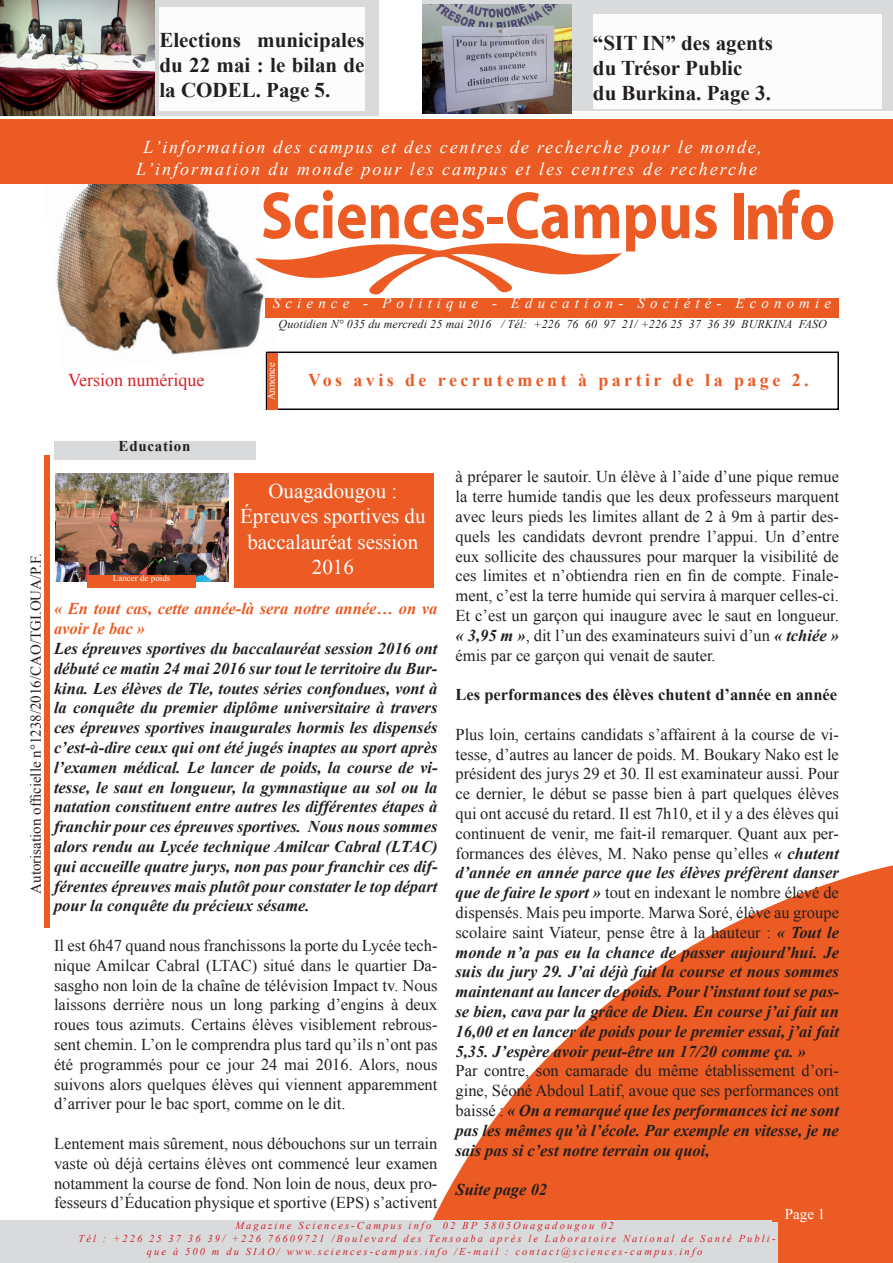
<style>
.page{position:relative;width:893px;height:1263px;background:#fff}
.page>*{position:absolute;margin:0;border:0;box-sizing:border-box;transform-origin:0 0}
.t1{font:700 21px/25.2px "Times New Roman";color:#231f20}
.t2{font:21px/25.2px "Times New Roman";color:#fff;text-align:center}
.t3{font:italic 18px/21.6px "Times New Roman";letter-spacing:.1em;color:#fff;text-align:center}
.t4{font:700 18px "Times New Roman";letter-spacing:.19em;color:#eb5b23}
.t5{font:18px "Times New Roman";color:#d1232a}
.t6{font:16.5px/19.8px "Times New Roman";color:#231f20;text-align:justify}
.t7{font:italic 700 16.5px/19.8px "Times New Roman";color:#231f20;text-align:justify}
.t8{font:italic 700 16.5px/19.8px "Times New Roman";color:#eb5b23}
.t9{font:700 16.5px "Times New Roman";color:#231f20}
.t10{font:15px "Times New Roman";color:#231f20}
.t11{font:italic 15px "Times New Roman";letter-spacing:.34em;color:#fff}
.t12{font:700 15px "Times New Roman";letter-spacing:.05em;color:#231f20}
.t13{font:15px "Times New Roman";color:#fff}
.t14{font:italic 12px "Times New Roman";letter-spacing:.01em;color:#231f20}
.t15{font:italic 10.5px/12.6px "Times New Roman";letter-spacing:.2em;color:#d1232a;text-align:center}
.t16{font:10.5px "Times New Roman";color:#fff}
.t17{font:9px "Times New Roman";color:#fff}
.s1{font-weight:700;font-style:italic}
.s2{font-weight:400;font-style:normal}
</style>
<div class="page">
<svg style="left:433px;top:865px;width:460px;height:398px;fill:#eb5b23"></svg>
<div style="left:266px;top:351px;width:573px;height:59px;background:#fff;border:2px solid #0c020d"></div>
<div style="left:0;top:1220px;width:771px;height:43px;background:#d9dadc"></div>
<img style="left:56px;top:184px;width:219px;height:187px">
<svg style="left:255px;top:190px;width:401px;height:106px"></svg>
<svg style="left:662px;top:205px;width:27px;height:34px"></svg>
<svg style="left:695px;top:205px;width:22px;height:34px"></svg>
<div style="left:734px;top:193px;width:9px;height:46px;background:#eb5b23"></div>
<svg style="left:748px;top:189px;width:85px;height:51px"></svg>
<div style="left:0;top:119px;width:893px;height:65px;background:#eb5b23"></div>
<div style="left:265px;top:298px;width:574px;height:20px;background:#eb5b23"></div>
<div style="left:45px;top:455px;width:5px;height:473px;background:#eb5b23"></div>
<div style="left:268px;top:353px;width:10px;height:56px;background:#eb5b23"></div>
<div style="left:422px;top:0;width:471px;height:111px;background:#d9dadc"></div>
<div style="left:0;top:0;width:378px;height:116px;background:#d9dadc"></div>
<div style="left:593px;top:14px;width:288px;height:95px;background:#fcfcfc"></div>
<div style="left:159px;top:7px;width:206px;height:104px;background:#fcfcfc"></div>
<div style="left:54px;top:441px;width:201px;height:19px;background:#d9dadc"></div>
<div style="left:71px;top:1222px;width:707px;height:41px;background:#d9dadc"></div>
<div style="left:234px;top:473px;width:200px;height:115px;background:#eb5b23"></div>
<img style="left:55px;top:473px;width:174px;height:108px">
<div style="left:87px;top:575px;width:109px;height:13px;background:#eb5b23"></div>
<img style="left:422px;top:4px;width:150px;height:109px">
<img style="left:0;top:0;width:154px;height:116px">
<p class="t1" style="left:159px;top:26px;width:207px;text-align:justify">Elections municipales du 22 mai : le bilan de la CODEL. Page 5.</p>
<p class="t1" style="left:593px;top:29px;width:181px">“SIT IN” des agents du Trésor Public<br>du Burkina. Page 3.</p>
<p class="t3" style="left:136px;top:136px;width:628px">L’information des campus et des centres de recherche pour le monde,<br>L’information du monde pour les campus et les centres de recherche</p>
<p class="t5" style="left:68px;top:367px;width:138px">Version numérique</p>
<p class="t11" style="left:273px;top:293px;width:560px">Science - Politique - Education- Société- Economie</p>
<p class="t14" style="left:279px;top:316px;width:550px">Quotidien N° 035 du mercredi 25 mai 2016 / Tél: +226 76 60 97 21/ +226 25 37 36 39 BURKINA FASO</p>
<p class="t16" style="left:264px;top:400px;width:39px;rotate:-90deg">Annonce</p>
<p class="t4" style="left:308px;top:367px;width:502px">Vos avis de recrutement à partir de la page 2.</p>
<p class="t10" style="left:25px;top:894px;width:342px;rotate:-90deg">Autorisation officielle n°1238/2016/CAO/TGI.OUA/P.F.</p>
<p class="t12" style="left:119px;top:435px;width:73px">Education</p>
<p class="t6" style="left:455px;top:466px;width:385px">à préparer le sautoir. Un élève à l’aide d’une pique remue la terre humide tandis que les deux professeurs marquent avec leurs pieds les limites allant de 2 à 9m à partir des&shy;quels les candidats devront prendre l’appui. Un d’entre eux sollicite des chaussures pour marquer la visibilité de ces limites et n’obtiendra rien en fin de compte. Finale&shy;ment, c’est la terre humide qui servira à marquer celles-ci.<br>Et c’est un garçon qui inaugure avec le saut en longueur. <span class="s1">« 3,95 m »</span>, dit l’un des examinateurs suivi d’un <span class="s1">« tchiée » </span>émis par ce garçon qui venait de sauter.</p>
<p class="t9" style="left:455px;top:683px;width:383px">Les performances des élèves chutent d’année en année</p>
<p class="t6" style="left:455px;top:724px;width:385px">Plus loin, certains candidats s’affairent à la course de vi&shy;tesse, d’autres au lancer de poids. M. Boukary Nako est le président des jurys 29 et 30. Il est examinateur aussi. Pour ce dernier, le début se passe bien à part quelques élèves qui ont accusé du retard. Il est 7h10, et il y a des élèves qui continuent de venir, me fait-il remarquer. Quant aux per&shy;formances des élèves, M. Nako pense qu’elles <span class="s1">« chutent d’année en année parce que les élèves préfèrent danser que de faire le sport »</span> tout en indexant le nombre élevé de dispensés. Mais peu importe. Marwa Soré, élève au groupe scolaire saint Viateur, pense être à la hauteur : <span class="s1">« Tout le monde n’a pas eu la chance de passer aujourd’hui. Je suis du jury 29. J’ai déjà fait la course et nous sommes maintenant au lancer de poids. Pour l’instant tout se pas&shy;se bien, cava par la grâce de Dieu. En course j’ai fait un 16,00 et en lancer de poids pour le premier essai, j’ai fait 5,35. J’espère avoir peut-être un 17/20 comme ça. »</span></p>
<p class="t7" style="left:455px;top:1060px;width:385px"><span class="s2">Par contre, son camarade du même établissement d’ori&shy;gine, Séoné Abdoul Latif, avoue que ses performances ont baissé :</span> « On a remarqué que les performances ici ne sont pas les mêmes qu’à l’école. Par exemple en vitesse, je ne sais pas si c’est notre terrain ou quoi,</p>
<p class="t7" style="left:455px;top:1179px;width:93px">Suite page 02</p>
<p class="t2" style="left:240px;top:478px;width:187px">Ouagadougou :<br>Épreuves sportives du baccalauréat session<br>2016</p>
<p class="t17" style="left:113px;top:572px;width:59px">Lancer de poids</p>
<p class="t8" style="left:54px;top:598px;width:385px">« En tout cas, cette année-là sera notre année… on va avoir le bac »</p>
<p class="t7" style="left:54px;top:638px;width:385px">Les épreuves sportives du baccalauréat session 2016 ont débuté ce matin 24 mai 2016 sur tout le territoire du Bur&shy;kina. Les élèves de Tle, toutes séries confondues, vont à la conquête du premier diplôme universitaire à travers ces épreuves sportives inaugurales hormis les dispensés c’est-à-dire ceux qui ont été jugés inaptes au sport après l’examen médical. Le lancer de poids, la course de vi&shy;tesse, le saut en longueur, la gymnastique au sol ou la natation constituent entre autres les différentes étapes à franchir pour ces épreuves sportives. Nous nous sommes alors rendu au Lycée technique Amilcar Cabral (LTAC) qui accueille quatre jurys, non pas pour franchir ces dif&shy;férentes épreuves mais plutôt pour constater le top départ pour la conquête du précieux sésame.</p>
<p class="t6" style="left:54px;top:935px;width:385px">Il est 6h47 quand nous franchissons la porte du Lycée tech&shy;nique Amilcar Cabral (LTAC) situé dans le quartier Da&shy;sasgho non loin de la chaîne de télévision Impact tv. Nous laissons derrière nous un long parking d’engins à deux roues tous azimuts. Certains élèves visiblement rebrous&shy;sent chemin. L’on le comprendra plus tard qu’ils n’ont pas été programmés pour ce jour 24 mai 2016. Alors, nous suivons alors quelques élèves qui viennent apparemment d’arriver pour le bac sport, comme on le dit.</p>
<p class="t6" style="left:54px;top:1133px;width:385px">Lentement mais sûrement, nous débouchons sur un terrain vaste où déjà certains élèves ont commencé leur examen notamment la course de fond. Non loin de nous, deux pro&shy;fesseurs d’Éducation physique et sportive (EPS) s’activent</p>
<p class="t13" style="left:785px;top:1204px;width:42px">Page 1</p>
<p class="t15" style="left:78px;top:1219px;width:699px">Magazine Sciences-Campus info 02 BP 5805Ouagadougou 02<br>Tél : +226 25 37 36 39/ +226 76609721 /Boulevard des Tensoaba après le Laboratoire National de Santé Publi&shy;que à 500 m du SIAO/ www.sciences-campus.info /E-mail : contact@sciences-campus.info</p>
</div>
